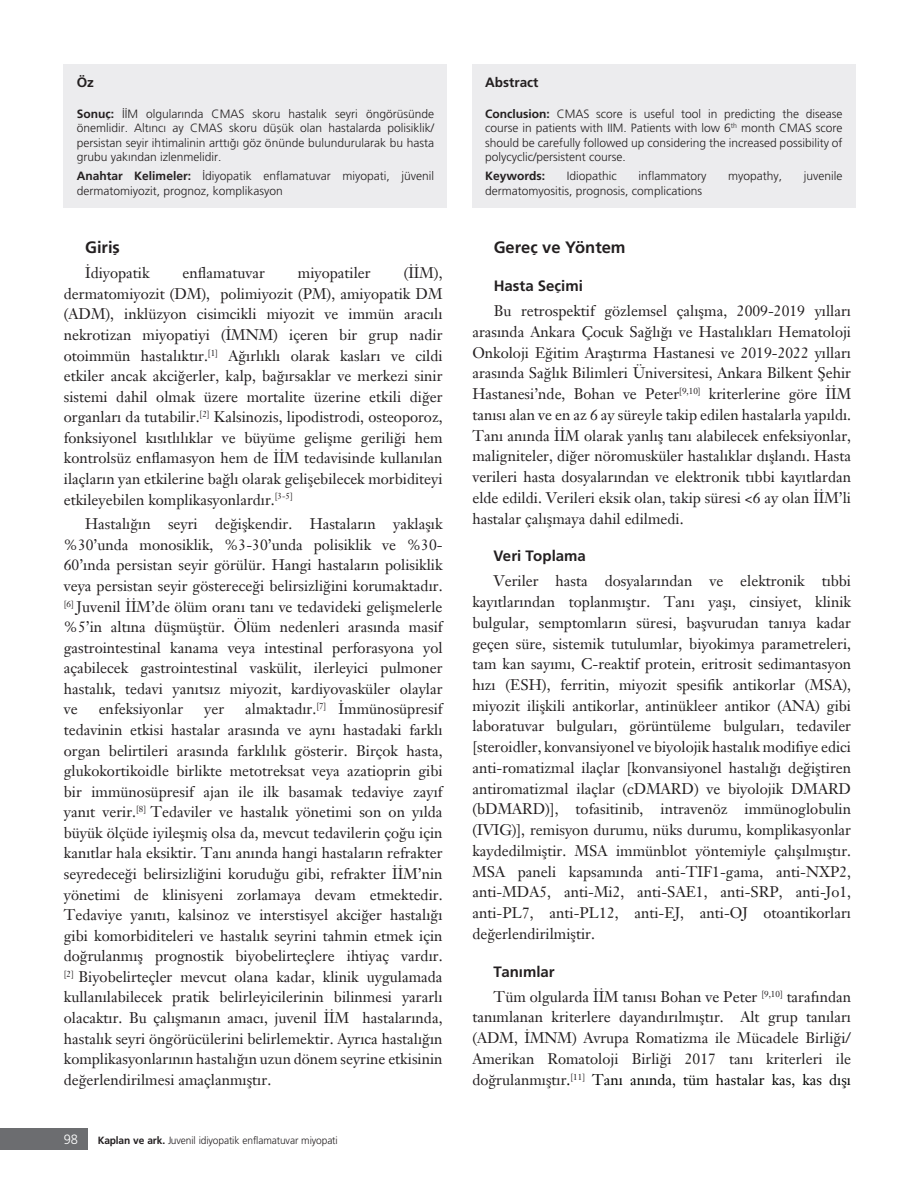
<style>
.page{position:relative;width:915px;height:1191px;background:#fff}
.page>*{position:absolute;margin:0;border:0;box-sizing:border-box;transform-origin:0 0}
.t1{font:16.5px "Frutiger Bold Tr";color:#231f20}
.t2{font:15px/20.5px "Janson Text W04 55 Roman";color:#231f20;text-align:justify}
.t3{font:15px "Frutiger Bold Tr";color:#231f20}
.t4{font:13.5px "Frutiger Bold Tr";color:#231f20}
.t5{font:13.5px "Frutiger Light Nr Tr";color:#fff;scale:.95 1}
.t6{font:12px/14.5px "Frutiger Light Nr Tr";color:#231f20;text-align:justify}
.t7{font:12px "Frutiger Bold Tr";color:#231f20}
.t8{font:10.5px "Frutiger Light Nr Tr";letter-spacing:-.01em;color:#231f20}
.s1{font-family:"Frutiger Bold Tr"}
.s2{color:#040503}
</style>
<div class="page">
<div style="left:0;top:1128px;width:88px;height:21px;background:#6c6d70"></div>
<div style="left:64px;top:64px;width:383px;height:143px;background:#ececee"></div>
<div style="left:472px;top:64px;width:383px;height:143px;background:#ececee"></div>
<p class="t4" style="left:77px;top:74px;width:19px">Öz</p>
<p class="t6" style="left:77px;top:106px;width:359px"><span class="s1">Sonuç:</span> İİM olgularında CMAS skoru hastalık seyri öngörüsünde önemlidir. Altıncı ay CMAS skoru düşük olan hastalarda polisiklik/ persistan seyir ihtimalinin arttığı göz önünde bulundurularak bu hasta grubu yakından izlenmelidir.</p>
<p class="t6" style="left:77px;top:169px;width:359px"><span class="s1">Anahtar Kelimeler:</span> İdiyopatik enflamatuvar miyopati, jüvenil dermatomiyozit, prognoz, komplikasyon</p>
<p class="t1" style="left:85px;top:238px;width:36px">Giriş</p>
<p class="t2" style="left:85px;top:263px;width:66px">İdiyopatik</p>
<p class="t2" style="left:182px;top:263px;width:84px">enflamatuvar</p>
<p class="t2" style="left:298px;top:263px;width:74px">miyopatiler</p>
<p class="t2" style="left:64px;top:263px;width:380px;text-indent:340px">(İİM), dermatomiyozit (DM), polimiyozit (PM), amiyopatik DM (ADM), inklüzyon cisimcikli miyozit ve immün aracılı nekrotizan miyopatiyi (İMNM) içeren bir grup nadir otoimmün hastalıktır.<sup>[1]</sup> Ağırlıklı olarak kasları ve cildi etkiler ancak akciğerler, kalp, bağırsaklar ve merkezi sinir sistemi dahil olmak üzere mortalite üzerine etkili diğer organları da tutabilir.<sup>[2]</sup> Kalsinozis, lipodistrodi, osteoporoz, fonksiyonel kısıtlılıklar ve büyüme gelişme geriliği hem kontrolsüz enflamasyon hem de İİM tedavisinde kullanılan ilaçların yan etkilerine bağlı olarak gelişebilecek morbiditeyi etkileyebilen komplikasyonlardır.<sup>[3-5]</sup></p>
<p class="t2" style="left:64px;top:514px;width:380px;text-indent:21px">Hastalığın seyri değişkendir. Hastaların yaklaşık %30’unda monosiklik, %3-30’unda polisiklik ve %30- 60’ında persistan seyir görülür. Hangi hastaların polisiklik veya persistan seyir göstereceği belirsizliğini korumaktadır. <sup>[6]</sup> Juvenil İİM’de ölüm oranı tanı ve tedavideki gelişmelerle %5’in altına düşmüştür. Ölüm nedenleri arasında masif gastrointestinal kanama veya intestinal perforasyona yol açabilecek gastrointestinal vaskülit, ilerleyici pulmoner hastalık, tedavi yanıtsız miyozit, kardiyovasküler olaylar ve</p>
<p class="t2" style="left:64px;top:699px;width:380px;text-indent:181px">almaktadır.<sup>[7]</sup> İmmünosüpresif tedavinin etkisi hastalar arasında ve aynı hastadaki farklı organ belirtileri arasında farklılık gösterir. Birçok hasta, glukokortikoidle birlikte metotreksat veya azatioprin gibi bir immünosüpresif ajan ile ilk basamak tedaviye zayıf yanıt verir.<sup>[8]</sup> Tedaviler ve hastalık yönetimi son on yılda büyük ölçüde iyileşmiş olsa da, mevcut tedavilerin çoğu için kanıtlar hala eksiktir. Tanı anında hangi hastaların refrakter seyredeceği belirsizliğini koruduğu gibi, refrakter İİM’nin yönetimi de klinisyeni zorlamaya devam etmektedir.<br>Tedaviye yanıtı, kalsinoz ve interstisyel akciğer hastalığı gibi komorbiditeleri ve hastalık seyrini tahmin etmek için doğrulanmış prognostik biyobelirteçlere ihtiyaç vardır. <sup>[2]</sup> Biyobelirteçler mevcut olana kadar, klinik uygulamada kullanılabilecek pratik belirleyicilerinin bilinmesi yararlı olacaktır. Bu çalışmanın amacı, juvenil İİM hastalarında, hastalık seyri öngörücülerini belirlemektir. Ayrıca hastalığın komplikasyonlarının hastalığın uzun dönem seyrine etkisinin değerlendirilmesi amaçlanmıştır.</p>
<p class="t2" style="left:99px;top:699px;width:86px">enfeksiyonlar</p>
<p class="t2" style="left:204px;top:699px;width:21px">yer</p>
<p class="t5" style="left:64px;top:1131px;width:17px">98</p>
<p class="t8" style="left:98px;top:1134px;width:241px"><span class="s1">Kaplan ve ark.</span> Juvenil idiyopatik enflamatuvar miyopati</p>
<p class="t4" style="left:485px;top:74px;width:55px">Abstract</p>
<p class="t6" style="left:485px;top:106px;width:359px"><span class="s1">Conclusion:</span> CMAS score is useful tool in predicting the disease course in patients with IIM. Patients with low 6<sup>th</sup> month CMAS score should be carefully followed up considering the increased possibility of polycyclic/persistent course.</p>
<p class="t7" style="left:485px;top:169px;width:62px">Keywords:</p>
<p class="t6" style="left:566px;top:168px;width:52px">Idiopathic</p>
<p class="t6" style="left:638px;top:168px;width:69px">inflammatory</p>
<p class="t6" style="left:728px;top:168px;width:55px">myopathy,</p>
<p class="t6" style="left:803px;top:168px;width:40px">juvenile</p>
<p class="t6" style="left:485px;top:183px;width:218px">dermatomyositis, prognosis, complications</p>
<p class="t1" style="left:493px;top:238px;width:133px">Gereç ve Yöntem</p>
<p class="t3" style="left:493px;top:277px;width:91px">Hasta Seçimi</p>
<p class="t2" style="left:472px;top:300px;width:380px;text-indent:21px">Bu retrospektif gözlemsel çalışma, 2009-2019 yılları arasında Ankara Çocuk Sağlığı ve Hastalıkları Hematoloji Onkoloji Eğitim Araştırma Hastanesi ve 2019-2022 yılları arasında Sağlık Bilimleri Üniversitesi, Ankara Bilkent Şehir Hastanesi’nde, Bohan ve Peter<sup>[9,10]</sup> kriterlerine göre İİM tanısı alan ve en az 6 ay süreyle takip edilen hastalarla yapıldı.<br>Tanı anında İİM olarak yanlış tanı alabilecek enfeksiyonlar, maligniteler, diğer nöromusküler hastalıklar dışlandı. Hasta verileri hasta dosyalarından ve elektronik tıbbi kayıtlardan elde edildi. Verileri eksik olan, takip süresi &lt;6 ay olan İİM’li hastalar çalışmaya dahil edilmedi.</p>
<p class="t3" style="left:493px;top:547px;width:94px">Veri Toplama</p>
<p class="t2" style="left:472px;top:571px;width:380px;text-indent:21px">Veriler hasta dosyalarından ve elektronik tıbbi kayıtlarından toplanmıştır. Tanı yaşı, cinsiyet, klinik bulgular, semptomların süresi, başvurudan tanıya kadar geçen süre, sistemik tutulumlar, biyokimya parametreleri, tam kan sayımı, C-reaktif protein, eritrosit sedimantasyon hızı (ESH), ferritin, miyozit spesifik antikorlar (MSA), miyozit ilişkili antikorlar, antinükleer antikor (ANA) gibi laboratuvar bulguları, görüntüleme bulguları, tedaviler [steroidler, konvansiyonel ve biyolojik hastalık modifiye edici anti-romatizmal ilaçlar [konvansiyonel hastalığı değiştiren antiromatizmal ilaçlar (cDMARD) ve biyolojik DMARD (bDMARD)], tofasitinib, intravenöz immünoglobulin (IVIG)], remisyon durumu, nüks durumu, komplikasyonlar kaydedilmiştir. MSA immünblot yöntemiyle çalışılmıştır.<br>MSA paneli kapsamında anti-TIF1-gama, anti-NXP2, anti-MDA5, anti-Mi2, anti-SAE1, anti-SRP, anti-Jo1, anti-PL7, anti-PL12, anti-EJ, anti-OJ otoantikorları değerlendirilmiştir.</p>
<p class="t3" style="left:493px;top:962px;width:63px">Tanımlar</p>
<p class="t2" style="left:472px;top:986px;width:380px;text-indent:21px">Tüm olgularda İİM tanısı Bohan ve Peter <sup>[9,10]</sup> tarafından tanımlanan kriterlere dayandırılmıştır. Alt grup tanıları (ADM, İMNM) Avrupa Romatizma ile Mücadele Birliği/ Amerikan Romatoloji Birliği 2017 tanı kriterleri ile doğrulanmıştır<span class="s2">.</span><sup>[11]</sup> <span class="s2">Tanı anında, tüm hastalar kas, kas dışı</span></p>
</div>
